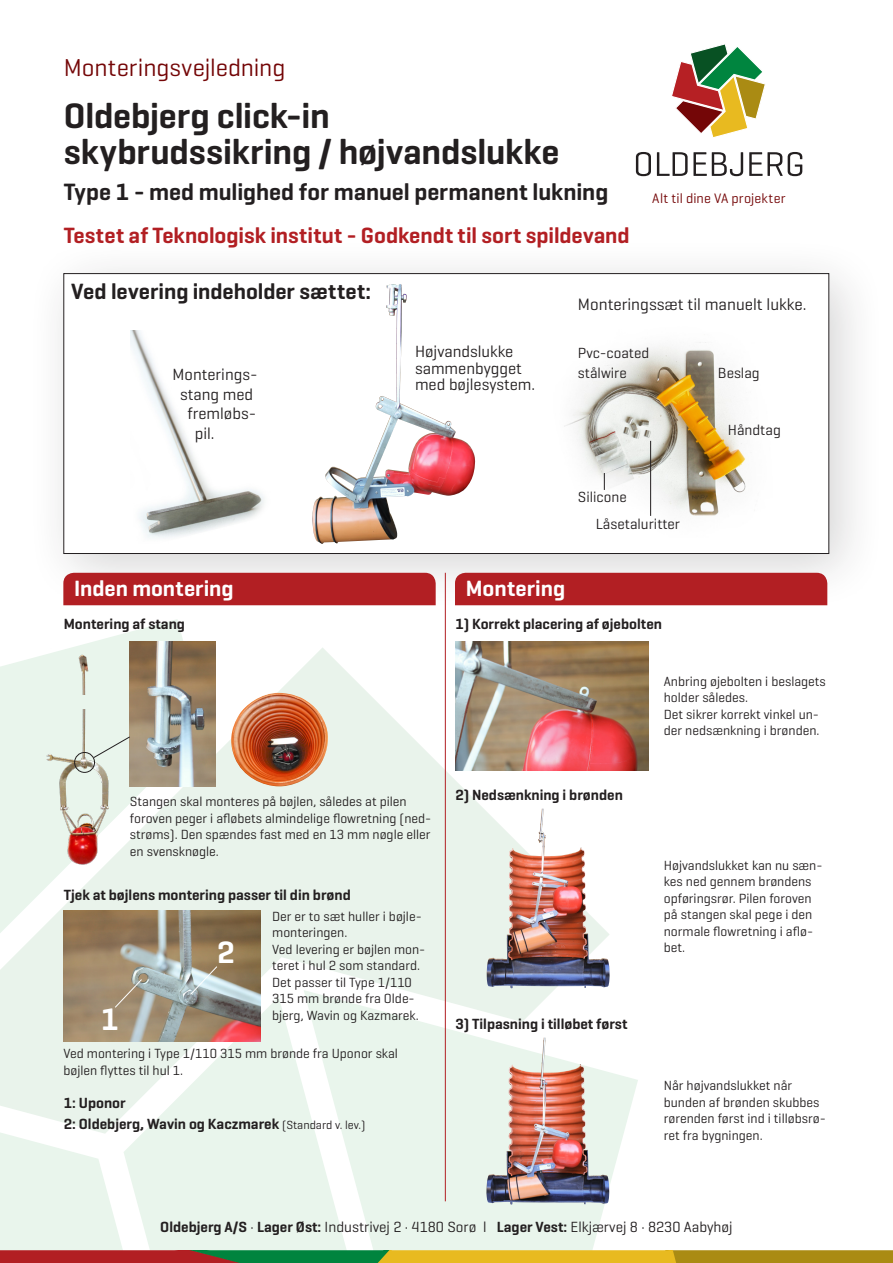
<style>
.page{position:relative;width:893px;height:1263px;background:#fff}
.page>*{position:absolute;margin:0;border:0;box-sizing:border-box;transform-origin:0 0}
.t1{font:600 36px "Geogrotesque";letter-spacing:-.005em;color:#231f20}
.t2{font:600 31.5px "Geogrotesque";color:#fff}
.t3{font:24.9px "Geogrotesque";letter-spacing:-.005em;color:#740607}
.t4{font:600 24px "Geogrotesque";letter-spacing:-.005em;color:#231f20}
.t5{font:600 22.5px "Geogrotesque";color:#b21f23}
.t6{font:600 22.5px "Geogrotesque";color:#231f20}
.t7{font:600 22.5px "Geogrotesque";color:#fff}
.t8{font:16.8px "Geogrotesque";color:#231f20}
.t9{font:16.5px/16.5px "Geogrotesque";color:#231f20}
.t10{font:600 15px "Geogrotesque";color:#231f20}
.t11{font:15px/20.5px "Geogrotesque";color:#231f20}
.t12{font:13.95px "Geogrotesque";letter-spacing:.01em;color:#740607}
.t13{font:13.5px/16.5px "Geogrotesque";color:#231f20}
.s1{font-weight:400;font-size:12px}
.s2{font-weight:600}
</style>
<div class="page">
<svg style="left:0;top:629px;width:628px;height:490px;fill:#e9f3eb"></svg>
<svg style="left:109px;top:972px;width:176px;height:147px;fill:#e9f5ec"></svg>
<svg style="left:0;top:619px;width:221px;height:333px;fill:#e9f5ec"></svg>
<svg style="left:285px;top:972px;width:353px;height:147px;fill:#e9f5ec"></svg>
<div style="left:26px;top:236px;width:861px;height:376px;background:#231f20;opacity:.19"></div>
<div style="left:64px;top:274px;width:765px;height:279px;background:#fff"></div>
<svg style="left:672px;top:44px;width:94px;height:93px"></svg>
<svg style="left:636px;top:152px;width:15px;height:24px"></svg>
<svg style="left:657px;top:152px;width:86px;height:24px"></svg>
<svg style="left:749px;top:152px;width:53px;height:24px"></svg>
<svg style="left:0;top:1119px;width:893px;height:144px"></svg>
<img style="left:487px;top:809px;width:121px;height:179px">
<img style="left:486px;top:1037px;width:123px;height:167px">
<img style="left:130px;top:330px;width:134px;height:208px">
<img style="left:312px;top:284px;width:164px;height:260px">
<img style="left:43px;top:709px;width:84px;height:162px">
<img style="left:43px;top:649px;width:84px;height:45px">
<img style="left:231px;top:693px;width:98px;height:93px">
<img style="left:130px;top:642px;width:86px;height:144px">
<img style="left:63px;top:910px;width:197px;height:132px">
<img style="left:564px;top:342px;width:182px;height:174px">
<svg style="left:604px;top:473px;width:1px;height:17px"></svg>
<hr style="left:650px;top:441px;width:1px;height:75px;background:#231f20">
<img style="left:455px;top:642px;width:194px;height:129px">
<hr style="left:445px;top:573px;width:1px;height:628px;background:#b21f23">
<div style="left:74px;top:752px;width:21px;height:21px;border:1px solid #231f20;border-radius:50%"></div>
<svg style="left:93px;top:736px;width:38px;height:23px"></svg>
<div style="left:63px;top:573px;width:373px;height:32px;background:#b21f23"></div>
<div style="left:455px;top:573px;width:372px;height:32px;background:#b21f23"></div>
<svg style="left:189px;top:965px;width:29px;height:30px"></svg>
<svg style="left:114px;top:978px;width:29px;height:30px"></svg>
<p class="t3" style="left:64px;top:52px;width:223px">Monteringsvejledning</p>
<p class="t1" style="left:64px;top:93px;width:267px">Oldebjerg click-in</p>
<p class="t1" style="left:64px;top:129px;width:497px">skybrudssikring / højvandslukke</p>
<p class="t4" style="left:64px;top:176px;width:546px">Type 1 - med mulighed for manuel permanent lukning</p>
<p class="t5" style="left:64px;top:221px;width:567px">Testet af Teknologisk institut - Godkendt til sort spildevand</p>
<p class="t6" style="left:71px;top:277px;width:302px">Ved levering indeholder sættet:</p>
<p class="t12" style="left:652px;top:190px;width:135px">Alt til dine VA projekter</p>
<p class="t8" style="left:578px;top:294px;width:230px">Monteringssæt til manuelt lukke.</p>
<p class="t9" style="left:173px;top:366px;width:86px">Monterings-</p>
<p class="t9" style="left:180px;top:385px;width:75px">stang med</p>
<p class="t9" style="left:187px;top:405px;width:70px">fremløbs-</p>
<p class="t9" style="left:195px;top:424px;width:21px">pil.</p>
<p class="t9" style="left:415px;top:343px;width:122px">Højvandslukke sammenbygget med bøjlesystem.</p>
<p class="t11" style="left:578px;top:342px;width:73px">Pvc-coated stålwire</p>
<p class="t11" style="left:578px;top:486px;width:50px">Silicone</p>
<p class="t11" style="left:596px;top:513px;width:86px">Låsetaluritter</p>
<p class="t7" style="left:74px;top:574px;width:161px">Inden montering</p>
<p class="t7" style="left:466px;top:574px;width:101px">Montering</p>
<p class="t10" style="left:64px;top:614px;width:123px">Montering af stang</p>
<p class="t10" style="left:455px;top:614px;width:208px">1) Korrekt placering af øjebolten</p>
<p class="t11" style="left:718px;top:362px;width:43px">Beslag</p>
<p class="t11" style="left:728px;top:419px;width:55px">Håndtag</p>
<p class="t13" style="left:130px;top:793px;width:303px">Stangen skal monteres på bøjlen, således at pilen foroven peger i afløbets almindelige flowretning (ned&shy;strøms). Den spændes fast med en 13 mm nøgle eller en svensknøgle.</p>
<p class="t10" style="left:64px;top:885px;width:288px">Tjek at bøjlens montering passer til din brønd</p>
<p class="t13" style="left:272px;top:907px;width:155px">Der er to sæt huller i bøjle&shy;monteringen.<br>Ved levering er bøjlen mon&shy;teret i hul 2 som standard.<br>Det passer til Type 1/110<br>315 mm brønde fra Olde&shy;bjerg, Wavin og Kazmarek.</p>
<p class="t13" style="left:63px;top:1045px;width:336px">Ved montering i Type 1/110 315 mm brønde fra Uponor skal bøjlen flyttes til hul 1.</p>
<p class="t2" style="left:217px;top:933px;width:19px">2</p>
<p class="t2" style="left:101px;top:1000px;width:19px">1</p>
<p class="t10" style="left:64px;top:1094px;width:64px">1: Uponor</p>
<p class="t10" style="left:64px;top:1115px;width:303px">2: Oldebjerg, Wavin og Kaczmarek <span class="s1">(Standard v. lev.)</span></p>
<p class="t10" style="left:455px;top:785px;width:169px">2) Nedsænkning i brønden</p>
<p class="t10" style="left:455px;top:1014px;width:174px">3) Tilpasning i tilløbet først</p>
<p class="t13" style="left:664px;top:672px;width:163px">Anbring øjebolten i beslagets holder således.<br>Det sikrer korrekt vinkel un&shy;der nedsænkning i brønden.</p>
<p class="t13" style="left:664px;top:856px;width:160px">Højvandslukket kan nu sæn&shy;kes ned gennem brøndens opføringsrør. Pilen foroven på stangen skal pege i den normale flowretning i aflø&shy;bet.</p>
<p class="t13" style="left:664px;top:1077px;width:163px">Når højvandslukket når bunden af brønden skubbes rørenden først ind i tilløbsrø&shy;ret fra bygningen.</p>
<p class="t11" style="left:160px;top:1216px;width:574px"><span class="s2">Oldebjerg A/S</span> · <span class="s2">Lager Øst:</span> Industrivej 2 · 4180 Sorø l <span class="s2">Lager Vest:</span> Elkjærvej 8 · 8230 Aabyhøj</p>
</div>
